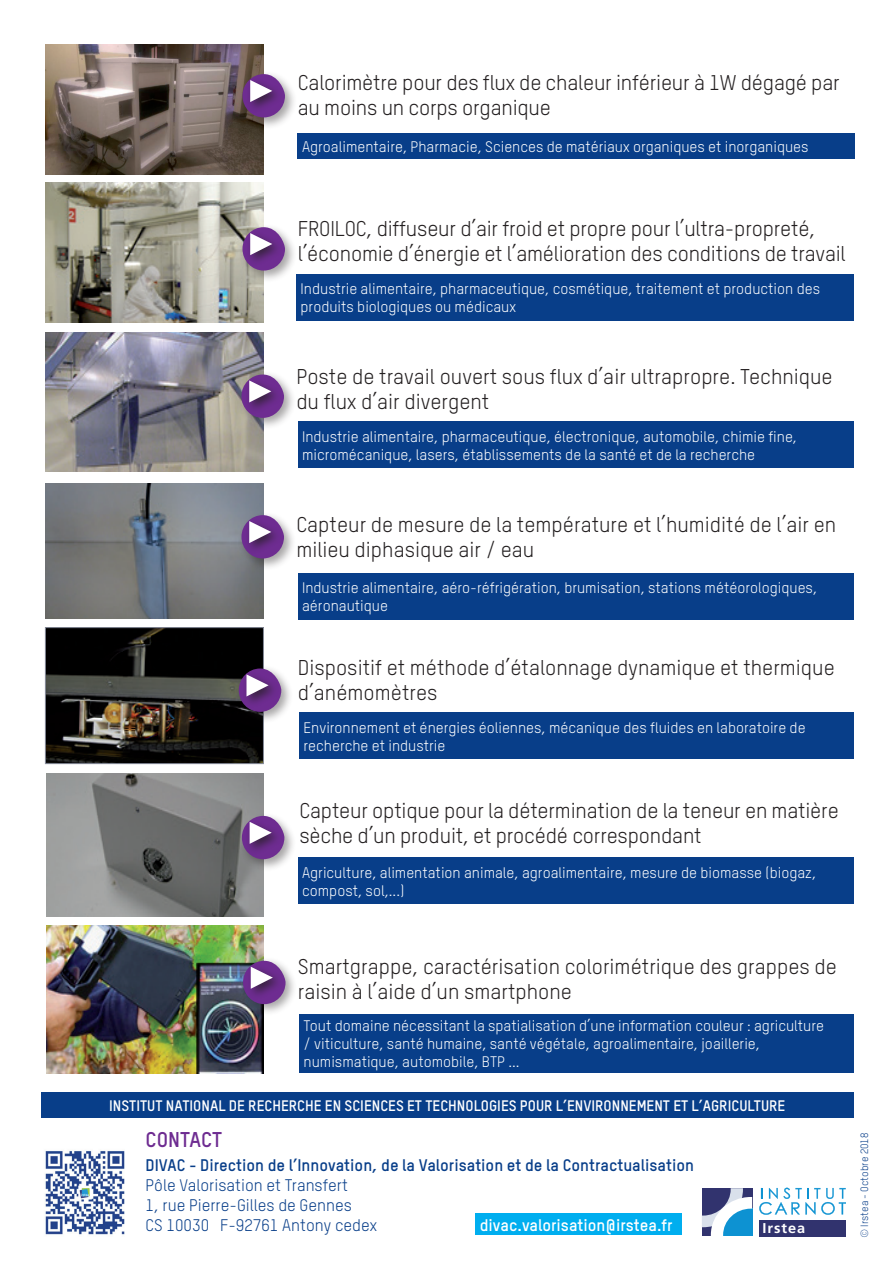
<style>
.page{position:relative;width:893px;height:1263px;background:#fff}
.page>*{position:absolute;margin:0;border:0;box-sizing:border-box;transform-origin:0 0}
.t1{font:21px/25.2px "TSTAR";letter-spacing:-.01em;color:#231f20}
.t2{font:700 21px "TSTAR";color:#6e2c91}
.t3{font:16.5px/19.8px "TSTAR";color:#083e89}
.t4{font:700 16.5px "TSTAR";color:#083e89}
.t5{font:700 16.5px "TSTAR";color:#fff}
.t6{font:15px/18px "TSTAR";color:#fff}
.t7{font:700 15px "TSTAR";color:#fff}
.t8{font:700 14.25px "Frutiger";letter-spacing:.065em;color:#fff}
.t9{font:10.5px "TSTAR";color:#083e89}
.s1{font-weight:300}
</style>
<div class="page">
<div style="left:41px;top:1092px;width:812px;height:26px;background:#083e89"></div>
<img style="left:45px;top:1151px;width:80px;height:84px">
<svg style="left:702px;top:1188px;width:50px;height:48px"></svg>
<svg style="left:759px;top:1188px;width:87px;height:27px"></svg>
<div style="left:760px;top:1220px;width:86px;height:16px;background:#31336e"></div>
<div style="left:476px;top:1213px;width:206px;height:22px;background:#00aeef"></div>
<div style="left:296px;top:274px;width:557px;height:47px;background:#083e89"></div>
<img style="left:45px;top:183px;width:219px;height:139px">
<div style="left:239px;top:224px;width:58px;height:59px;background:#231f20;opacity:.4"></div>
<svg style="left:242px;top:227px;width:43px;height:44px"></svg>
<div style="left:246px;top:230px;width:37px;height:36px;background:#231f20;opacity:.7"></div>
<svg style="left:250px;top:233px;width:22px;height:22px"></svg>
<img style="left:45px;top:332px;width:219px;height:140px">
<img style="left:45px;top:483px;width:219px;height:136px">
<img style="left:47px;top:629px;width:215px;height:133px">
<div style="left:45px;top:627px;width:219px;height:137px;border:1px solid #8a8f9d"></div>
<div style="left:298px;top:421px;width:555px;height:47px;background:#083e89"></div>
<div style="left:238px;top:371px;width:58px;height:59px;background:#231f20;opacity:.4"></div>
<svg style="left:241px;top:374px;width:43px;height:44px"></svg>
<div style="left:245px;top:377px;width:37px;height:37px;background:#231f20;opacity:.7"></div>
<svg style="left:249px;top:380px;width:22px;height:22px"></svg>
<div style="left:298px;top:573px;width:555px;height:46px;background:#083e89"></div>
<div style="left:238px;top:511px;width:58px;height:60px;background:#231f20;opacity:.4"></div>
<div style="left:241px;top:515px;width:43px;height:43px;background:#6e2c91;border-radius:50%"></div>
<div style="left:245px;top:518px;width:37px;height:36px;background:#231f20;opacity:.7"></div>
<svg style="left:249px;top:521px;width:22px;height:22px"></svg>
<div style="left:299px;top:712px;width:554px;height:47px;background:#083e89"></div>
<div style="left:235px;top:665px;width:59px;height:59px;background:#231f20;opacity:.4"></div>
<svg style="left:239px;top:668px;width:42px;height:44px"></svg>
<div style="left:242px;top:671px;width:38px;height:37px;background:#231f20;opacity:.7"></div>
<svg style="left:246px;top:674px;width:23px;height:22px"></svg>
<div style="left:298px;top:857px;width:555px;height:47px;background:#083e89"></div>
<img style="left:47px;top:773px;width:217px;height:143px">
<div style="left:238px;top:812px;width:59px;height:60px;background:#231f20;opacity:.4"></div>
<div style="left:242px;top:816px;width:42px;height:43px;background:#6e2c91;border-radius:50%"></div>
<div style="left:246px;top:819px;width:37px;height:36px;background:#231f20;opacity:.7"></div>
<svg style="left:250px;top:822px;width:22px;height:22px"></svg>
<img style="left:47px;top:926px;width:217px;height:147px">
<div style="left:299px;top:1014px;width:554px;height:59px;background:#083e89"></div>
<div style="left:240px;top:957px;width:58px;height:59px;background:#231f20;opacity:.4"></div>
<div style="left:243px;top:961px;width:43px;height:43px;background:#6e2c91;border-radius:50%"></div>
<div style="left:247px;top:964px;width:37px;height:36px;background:#231f20;opacity:.7"></div>
<svg style="left:251px;top:967px;width:22px;height:22px"></svg>
<img style="left:45px;top:44px;width:219px;height:131px">
<div style="left:239px;top:70px;width:58px;height:60px;background:#231f20;opacity:.4"></div>
<div style="left:242px;top:74px;width:43px;height:43px;background:#6e2c91;border-radius:50%"></div>
<div style="left:246px;top:77px;width:37px;height:36px;background:#231f20;opacity:.7"></div>
<svg style="left:250px;top:80px;width:22px;height:22px"></svg>
<div style="left:298px;top:133px;width:557px;height:26px;background:#083e89"></div>
<h1 class="t1" style="left:298px;top:69px;width:543px">Calorimètre pour des flux de chaleur inférieur à 1W dégagé par au moins un corps organique</h1>
<p class="t6" style="left:302px;top:137px;width:508px">Agroalimentaire, Pharmacie, Sciences de matériaux organiques et inorganiques</p>
<h1 class="t1" style="left:298px;top:216px;width:549px">FROI LOC, diffuseur d’air froid et propre pour l’ultra-propreté, l’économie d’énergie et l’amélioration des conditions de travail</h1>
<p class="t6" style="left:301px;top:280px;width:521px">industrie alimentaire, pharmaceutique, cosmétique, traitement et production des produits biologiques ou médicaux</p>
<h1 class="t1" style="left:296px;top:363px;width:538px">Poste de travail ouvert sous flux d’air ultrapropre. Technique du flux d’air divergent</h1>
<p class="t6" style="left:302px;top:427px;width:497px">industrie alimentaire, pharmaceutique, électronique, automobile, chimie fine, micromécanique, lasers, établissements de la santé et de la recherche</p>
<h1 class="t1" style="left:296px;top:511px;width:541px">Capteur de mesure de la température et l’humidité de l’air en milieu diphasique air / eau</h1>
<p class="t6" style="left:302px;top:578px;width:517px">industrie alimentaire, aéro-réfrigération, brumisation, stations météorologiques, aéronautique</p>
<h1 class="t1" style="left:298px;top:655px;width:538px">Dispositif et méthode d’étalonnage dynamique et thermique d’anémomètres</h1>
<p class="t6" style="left:304px;top:718px;width:503px">environnement et énergies éoliennes, mécanique des fluides en laboratoire de recherche et industrie</p>
<h1 class="t1" style="left:299px;top:797px;width:541px">Capteur optique pour la détermination de la teneur en matière sèche d’un produit, et procédé correspondant</h1>
<p class="t6" style="left:302px;top:863px;width:516px">agriculture, alimentation animale, agroalimentaire, mesure de biomasse (biogaz, compost, sol,...)</p>
<h1 class="t1" style="left:298px;top:953px;width:540px">Smartgrappe, caractérisation colorimétrique des grappes de raisin à l’aide d’un smartphone</h1>
<p class="t6" style="left:304px;top:1017px;width:522px">tout domaine nécessitant la spatialisation d’une information couleur : agriculture / viticulture, santé humaine, santé végétale, agroalimentaire, joaillerie, numismatique, automobile, BTP ...</p>
<p class="t7" style="left:109px;top:1096px;width:678px">INSTITUT NATIONAL DE RECHERCHE EN SCIENCES ET TECHNOLOGIES POUR L’ENVIRONNEMENT ET L’AGRICULTURE</p>
<h1 class="t2" style="left:146px;top:1127px;width:78px">CONTACT</h1>
<p class="t4" style="left:146px;top:1155px;width:550px">DIVAC - DIRECTION DE L’INNOVATION, DE LA VALORISATION ET DE LA CONTRACTUALISATION</p>
<p class="t3" style="left:146px;top:1175px;width:233px">Pôle Valorisation et Transfert<br>1, rue Pierre-Gilles de Gennes<br>CS 10030 F-92761 Antony cedex</p>
<p class="t5" style="left:480px;top:1214px;width:194px">DIVAC.VALORISATION@IRSTEA.FR</p>
<p class="t8" style="left:763px;top:1220px;width:44px">Irstea</p>
<p class="t9" style="left:858px;top:1238px;width:107px;rotate:-90deg"><span class="s1">©</span> I rstea - Octobre 2018</p>
</div>
